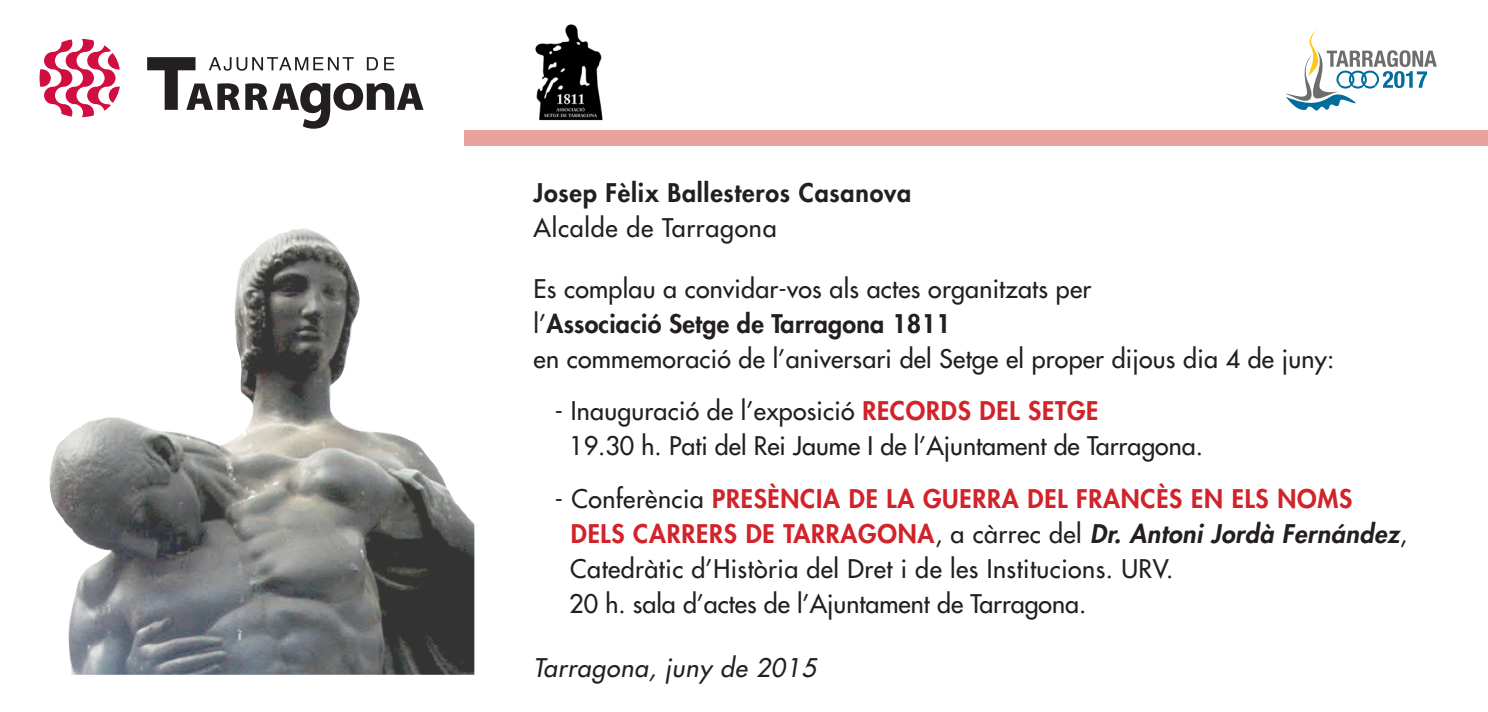
<style>
.page{position:relative;width:1488px;height:712px;background:#fff}
.page>*{position:absolute;margin:0;border:0;box-sizing:border-box;transform-origin:0 0}
.t1{font:25px "Futura";letter-spacing:.01em;color:#231f20}
.t2{font:800 25px "Futura";letter-spacing:.02em;color:#231f20}
.t3{font:italic 800 25px "Futura";letter-spacing:.02em;color:#231f20}
.t4{font:800 25px "Futura";letter-spacing:.03em;color:#d1232a}
.t5{font:italic 25px "Futura";letter-spacing:.03em;color:#231f20}
.t6{font:25px "Futura";letter-spacing:.03em;color:#231f20}
.s1{font-weight:400}
.s2{font-weight:800;color:#d1232a}
.s3{font-weight:400;color:#231f20}
.s4{font-style:normal;color:#d1232a}
.s5{font-weight:400;font-style:normal}
</style>
<div class="page">
<svg style="left:147px;top:57px;width:276px;height:72px"></svg>
<svg style="left:40px;top:39px;width:80px;height:78px"></svg>
<div style="left:464px;top:131px;width:1024px;height:15px;background:#eca29c"></div>
<svg style="left:1285px;top:30px;width:152px;height:81px"></svg>
<img style="left:535px;top:24px;width:68px;height:97px">
<img style="left:49px;top:228px;width:425px;height:446px">
<p class="t2" style="left:533px;top:177px;width:379px">Josep Fèlix Ballesteros Casanova</p>
<p class="t6" style="left:533px;top:212px;width:245px">Alcalde de Tarragona</p>
<p class="t1" style="left:533px;top:272px;width:559px">Es complau a convidar-vos als actes organitzats per</p>
<p class="t2" style="left:533px;top:307px;width:419px"><span class="s1">l’</span>Associació Setge de Tarragona 1811</p>
<p class="t1" style="left:533px;top:342px;width:802px">en commemoració de l’aniversari del Setge el proper dijous dia 4 de juny:</p>
<p class="t1" style="left:555px;top:395px;width:545px">- Inauguració de l’exposició <span class="s2">RECORDS DEL SETGE</span></p>
<p class="t1" style="left:569px;top:430px;width:635px">19.30 h. Pati del Rei Jaume I de l’Ajuntament de Tarragona.</p>
<p class="t4" style="left:555px;top:482px;width:799px"><span class="s3">- Conferència</span> PRESÈNCIA DE LA GUERRA DEL FRANCÈS EN ELS NOMS</p>
<p class="t3" style="left:571px;top:517px;width:838px"><span class="s4">DELS CARRERS DE TARRAGONA</span><span class="s5">, a càrrec del</span> Dr. Antoni Jordà Fernández<span class="s5">,</span></p>
<p class="t1" style="left:570px;top:552px;width:605px">Catedràtic d’Història del Dret i de les Institucions. URV.</p>
<p class="t1" style="left:569px;top:587px;width:518px">20 h. sala d’actes de l’Ajuntament de Tarragona.</p>
<p class="t5" style="left:533px;top:651px;width:284px">Tarragona, juny de 2015</p>
</div>
